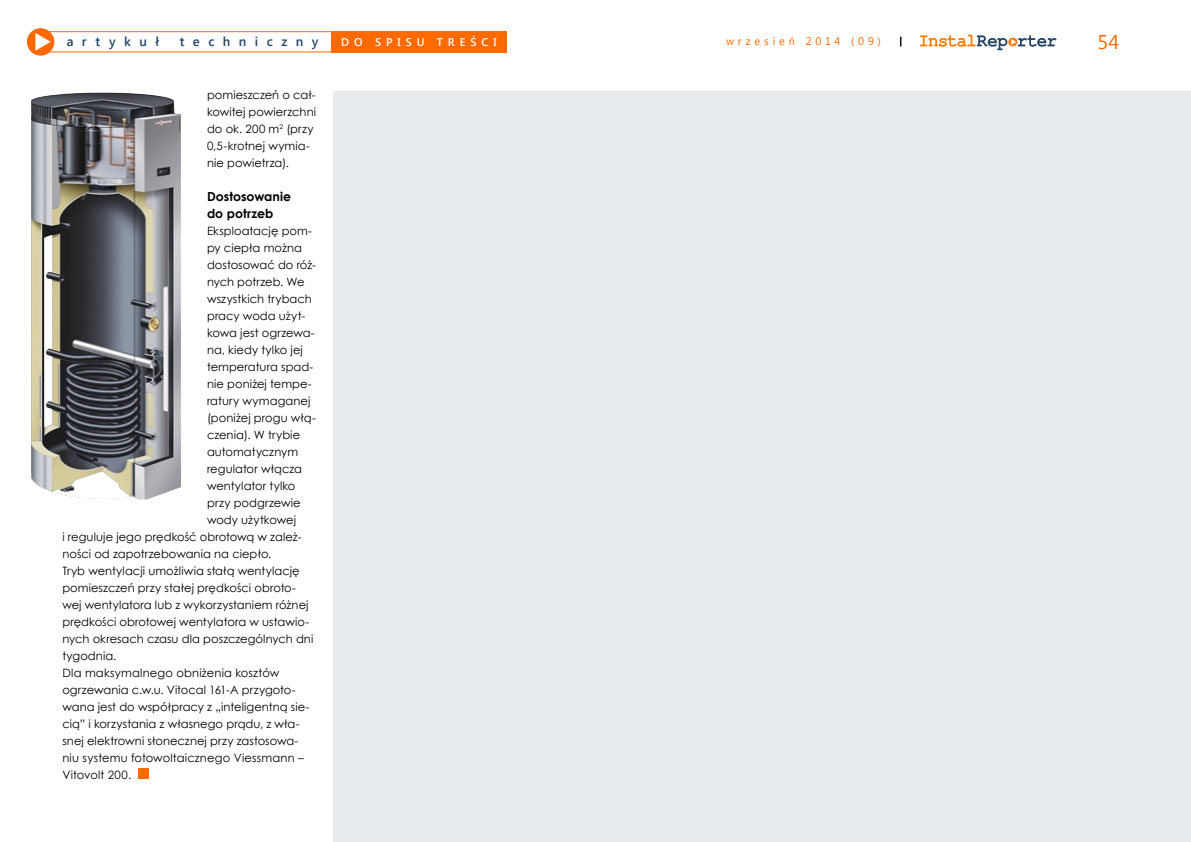
<style>
.page{position:relative;width:1191px;height:842px;background:#fff}
.page>*{position:absolute;margin:0;border:0;box-sizing:border-box;transform-origin:0 0}
.t1{font:20px "Segoe UI";color:#ff6a00}
.t2{font:600 13px "Segoe UI";letter-spacing:.65em;color:#244564}
.t3{font:700 12.5px/17px "Century Gothic";color:#000}
.t4{font:11.5px/17px "Century Gothic";letter-spacing:.005em;color:#000}
.t5{font:600 11.1px "Segoe UI";letter-spacing:.445em;color:#fff}
.t6{font:11px "Segoe UI";letter-spacing:.35em;color:#ff6a00}
</style>
<div class="page">
<div style="left:27px;top:28px;width:27px;height:28px;background:#ff6a00;border-radius:50%"></div>
<svg style="left:35px;top:33px;width:16px;height:17px"></svg>
<svg style="left:920px;top:35px;width:136px;height:15px"></svg>
<div style="left:33px;top:31px;width:310px;height:21px;border:1px solid #ff6a00"></div>
<div style="left:331px;top:31px;width:176px;height:21px;background:#ff6a00"></div>
<div style="left:138px;top:769px;width:11px;height:10px;background:#ff6a00"></div>
<img style="left:31px;top:92px;width:150px;height:407px">
<div style="left:334px;top:92px;width:857px;height:750px;background:#e9ecef"></div>
<p class="t2" style="left:67px;top:32px;width:94px">artykuł</p>
<p class="t2" style="left:180px;top:32px;width:140px">techniczny</p>
<p class="t5" style="left:341px;top:34px;width:157px">do spisu treści</p>
<p class="t6" style="left:726px;top:34px;width:156px">wrzesień 2014 (09)</p>
<h1 class="t1" style="left:1097px;top:28px;width:23px">54</h1>
<p class="t4" style="left:207px;top:86px;width:111px">pomieszczeń o cał&shy;kowitej powierzchni do ok. 200 m<sup>2</sup> (przy<br>0,5-krotnej wymia&shy;nie powietrza).</p>
<p class="t3" style="left:207px;top:188px;width:86px">Dostosowanie do potrzeb</p>
<p class="t4" style="left:207px;top:222px;width:107px">Eksploatację pom-</p>
<p class="t4" style="left:207px;top:239px;width:96px">py ciepła można</p>
<p class="t4" style="left:207px;top:256px;width:111px">dostosować do róż-</p>
<p class="t4" style="left:207px;top:273px;width:99px">nych potrzeb. We</p>
<p class="t4" style="left:207px;top:290px;width:106px">wszystkich trybach</p>
<p class="t4" style="left:207px;top:307px;width:100px">pracy woda użyt-</p>
<p class="t4" style="left:207px;top:324px;width:109px">kowa jest ogrzewa-</p>
<p class="t4" style="left:207px;top:341px;width:97px">na, kiedy tylko jej</p>
<p class="t4" style="left:207px;top:358px;width:108px">temperatura spad-</p>
<p class="t4" style="left:207px;top:375px;width:106px">nie poniżej tempe-</p>
<p class="t4" style="left:207px;top:392px;width:105px">ratury wymaganej</p>
<p class="t4" style="left:207px;top:409px;width:110px">(poniżej progu włą-</p>
<p class="t4" style="left:207px;top:426px;width:95px">czenia). W trybie</p>
<p class="t4" style="left:207px;top:443px;width:93px">automatycznym</p>
<p class="t4" style="left:207px;top:460px;width:96px">regulator włącza</p>
<p class="t4" style="left:207px;top:477px;width:90px">wentylator tylko</p>
<p class="t4" style="left:207px;top:494px;width:95px">przy podgrzewie</p>
<p class="t4" style="left:207px;top:511px;width:91px">wody użytkowej</p>
<p class="t4" style="left:62px;top:528px;width:241px">i reguluje jego prędkość obrotową w zależ-</p>
<p class="t4" style="left:62px;top:545px;width:211px">ności od zapotrzebowania na ciepło.</p>
<p class="t4" style="left:62px;top:562px;width:239px">Tryb wentylacji umożliwia stałą wentylację</p>
<p class="t4" style="left:62px;top:579px;width:235px">pomieszczeń przy stałej prędkości obroto-</p>
<p class="t4" style="left:62px;top:596px;width:248px">wej wentylatora lub z wykorzystaniem różnej</p>
<p class="t4" style="left:62px;top:613px;width:248px">prędkości obrotowej wentylatora w ustawio-</p>
<p class="t4" style="left:62px;top:630px;width:252px">nych okresach czasu dla poszczególnych dni</p>
<p class="t4" style="left:62px;top:647px;width:56px">tygodnia.</p>
<p class="t4" style="left:62px;top:664px;width:218px">Dla maksymalnego obniżenia kosztów</p>
<p class="t4" style="left:62px;top:681px;width:235px">ogrzewania c.w.u. Vitocal 161-A przygoto-</p>
<p class="t4" style="left:62px;top:698px;width:248px">wana jest do współpracy z „inteligentną sie-</p>
<p class="t4" style="left:62px;top:715px;width:239px">cią” i korzystania z własnego prądu, z wła-</p>
<p class="t4" style="left:62px;top:732px;width:238px">snej elektrowni słonecznej przy zastosowa-</p>
<p class="t4" style="left:62px;top:749px;width:243px">niu systemu fotowoltaicznego Viessmann –</p>
<p class="t4" style="left:62px;top:766px;width:70px">Vitovolt 200.</p>
</div>
